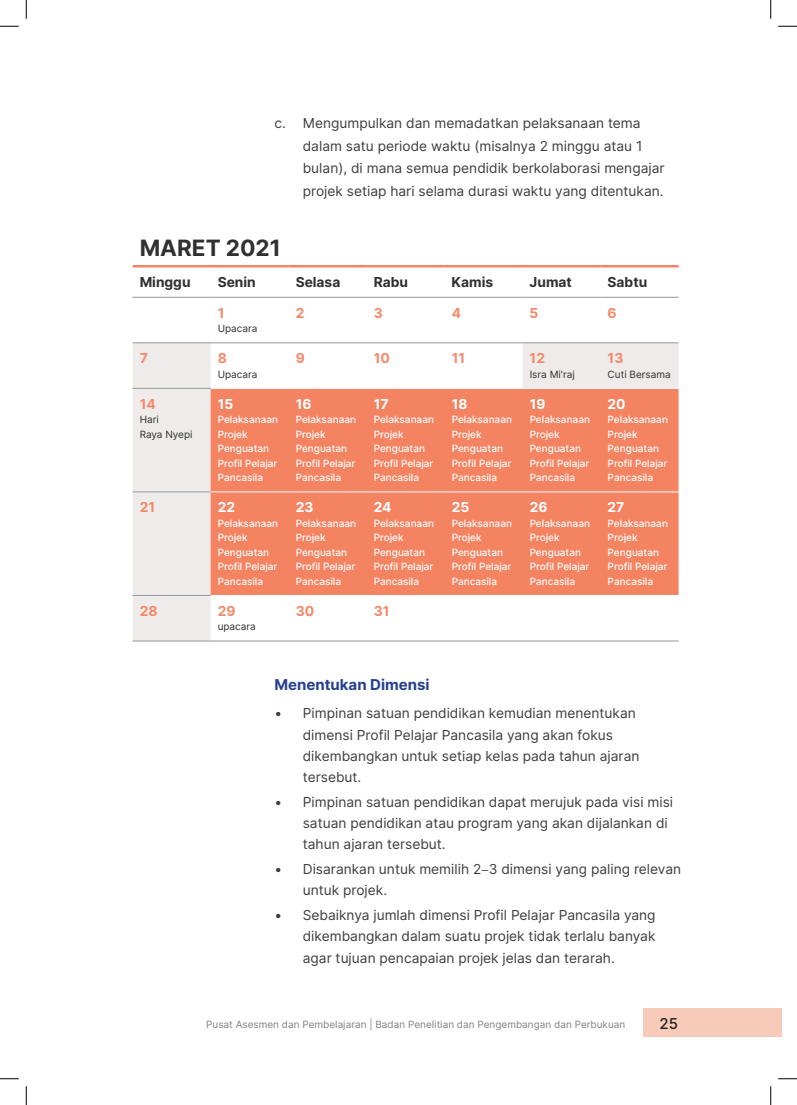
<style>
.page{position:relative;width:797px;height:1105px;background:#fff}
.page>*{position:absolute;margin:0;border:0;box-sizing:border-box;transform-origin:0 0}
.t1{font:700 22.5px "Inter";color:#312f30}
.t2{font:700 15px "Inter";color:#253f8e}
.t3{font:500 15px "Inter";color:#231f20}
.t4{font:13.75px/21.2px "Inter";color:#3e3e3f}
.t5{font:700 13.75px "Inter";color:#312f30}
.t6{font:700 13.75px "Inter";color:#f58968}
.t7{font:700 13.75px "Inter";color:#fff}
.t8{font:500 10px/14.5px "Inter";color:#fff}
.t9{font:10px "Inter";color:#808285}
.t10{font:10px/14.5px "Inter";color:#312f30}
.s1{font-size:10px;color:#312f30}
</style>
<div class="page">
<div style="left:643px;top:1008px;width:138px;height:29px;background:#f8caba"></div>
<svg style="left:133px;top:343px;width:545px;height:298px"></svg>
<div style="left:211px;top:389px;width:467px;height:206px;background:#f48362"></div>
<hr style="left:522px;top:297px;width:78px;height:1px;background:#939598">
<hr style="left:522px;top:342px;width:78px;height:1px;background:#939598">
<hr style="left:211px;top:388px;width:77px;height:1px;background:#fff">
<hr style="left:288px;top:388px;width:78px;height:1px;background:#fff">
<hr style="left:366px;top:388px;width:78px;height:1px;background:#fff">
<hr style="left:444px;top:388px;width:78px;height:1px;background:#fff">
<hr style="left:600px;top:388px;width:78px;height:1px;background:#fff">
<hr style="left:522px;top:388px;width:78px;height:1px;background:#fff">
<hr style="left:211px;top:492px;width:77px;height:1px;background:#fff">
<hr style="left:288px;top:492px;width:78px;height:1px;background:#fff">
<hr style="left:366px;top:492px;width:78px;height:1px;background:#fff">
<hr style="left:444px;top:492px;width:78px;height:1px;background:#fff">
<hr style="left:522px;top:492px;width:78px;height:1px;background:#fff">
<hr style="left:600px;top:492px;width:78px;height:1px;background:#fff">
<hr style="left:211px;top:595px;width:77px;height:1px;background:#fff">
<hr style="left:288px;top:595px;width:78px;height:1px;background:#fff">
<hr style="left:366px;top:595px;width:78px;height:1px;background:#fff">
<hr style="left:444px;top:595px;width:78px;height:1px;background:#fff">
<hr style="left:522px;top:595px;width:78px;height:1px;background:#fff">
<hr style="left:600px;top:595px;width:78px;height:1px;background:#fff">
<hr style="left:211px;top:342px;width:77px;height:1px;background:#939598">
<hr style="left:288px;top:342px;width:78px;height:1px;background:#939598">
<hr style="left:366px;top:342px;width:78px;height:1px;background:#939598">
<hr style="left:444px;top:342px;width:78px;height:1px;background:#939598">
<hr style="left:133px;top:388px;width:78px;height:1px;background:#939598">
<hr style="left:133px;top:492px;width:78px;height:1px;background:#939598">
<hr style="left:133px;top:595px;width:78px;height:1px;background:#939598">
<hr style="left:133px;top:297px;width:78px;height:1px;background:#939598">
<hr style="left:211px;top:297px;width:77px;height:1px;background:#939598">
<hr style="left:288px;top:297px;width:78px;height:1px;background:#939598">
<hr style="left:366px;top:297px;width:78px;height:1px;background:#939598">
<hr style="left:444px;top:297px;width:78px;height:1px;background:#939598">
<hr style="left:600px;top:297px;width:78px;height:1px;background:#939598">
<hr style="left:211px;top:641px;width:77px;height:1px;background:#939598">
<hr style="left:288px;top:641px;width:78px;height:1px;background:#939598">
<hr style="left:366px;top:641px;width:78px;height:1px;background:#939598">
<hr style="left:444px;top:641px;width:78px;height:1px;background:#939598">
<hr style="left:522px;top:641px;width:78px;height:1px;background:#939598">
<hr style="left:600px;top:641px;width:78px;height:1px;background:#939598">
<hr style="left:133px;top:342px;width:78px;height:1px;background:#939598">
<hr style="left:133px;top:641px;width:78px;height:1px;background:#939598">
<hr style="left:600px;top:342px;width:78px;height:1px;background:#939598">
<hr style="left:133px;top:265px;width:78px;height:2px;background:#f48362">
<hr style="left:211px;top:265px;width:77px;height:2px;background:#f48362">
<hr style="left:288px;top:265px;width:78px;height:2px;background:#f48362">
<hr style="left:366px;top:265px;width:78px;height:2px;background:#f48362">
<hr style="left:444px;top:265px;width:78px;height:2px;background:#f48362">
<hr style="left:522px;top:265px;width:78px;height:2px;background:#f48362">
<hr style="left:600px;top:265px;width:78px;height:2px;background:#f48362">
<svg style="left:0;top:25px;width:19px;height:2px"></svg>
<svg style="left:778px;top:25px;width:19px;height:2px"></svg>
<svg style="left:0;top:1078px;width:19px;height:1px"></svg>
<svg style="left:778px;top:1078px;width:19px;height:1px"></svg>
<svg style="left:25px;top:0;width:2px;height:19px"></svg>
<svg style="left:25px;top:1086px;width:2px;height:19px"></svg>
<svg style="left:770px;top:0;width:1px;height:19px"></svg>
<svg style="left:770px;top:1086px;width:1px;height:19px"></svg>
<p class="t4" style="left:303px;top:112px;width:363px;line-height:22.5px;text-indent:-28px">c. Mengumpulkan dan memadatkan pelaksanaan tema dalam satu periode waktu (misalnya 2 minggu atau 1 bulan), di mana semua pendidik berkolaborasi mengajar projek setiap hari selama durasi waktu yang ditentukan.</p>
<h1 class="t1" style="left:140px;top:231px;width:143px">MARET 2021</h1>
<p class="t5" style="left:140px;top:271px;width:52px">Minggu</p>
<p class="t5" style="left:218px;top:271px;width:40px">Senin</p>
<p class="t5" style="left:296px;top:271px;width:46px">Selasa</p>
<p class="t5" style="left:373px;top:271px;width:36px">Rabu</p>
<p class="t5" style="left:451px;top:271px;width:43px">Kamis</p>
<p class="t5" style="left:529px;top:271px;width:44px">Jumat</p>
<p class="t5" style="left:607px;top:271px;width:41px">Sabtu</p>
<p class="t6" style="left:218px;top:302px;width:8px">1</p>
<p class="t10" style="left:218px;top:321px;width:41px">Upacara</p>
<p class="t6" style="left:296px;top:302px;width:10px">2</p>
<p class="t6" style="left:373px;top:302px;width:11px">3</p>
<p class="t6" style="left:451px;top:302px;width:11px">4</p>
<p class="t6" style="left:529px;top:302px;width:10px">5</p>
<p class="t6" style="left:607px;top:302px;width:11px">6</p>
<p class="t6" style="left:140px;top:348px;width:10px">7</p>
<p class="t6" style="left:218px;top:348px;width:11px">8</p>
<p class="t10" style="left:218px;top:367px;width:41px">Upacara</p>
<p class="t6" style="left:296px;top:348px;width:11px">9</p>
<p class="t6" style="left:373px;top:348px;width:18px">10</p>
<p class="t6" style="left:451px;top:348px;width:15px">11</p>
<p class="t6" style="left:529px;top:348px;width:17px">12</p>
<p class="t10" style="left:529px;top:367px;width:47px">Isra Mi'raj</p>
<p class="t6" style="left:607px;top:348px;width:17px">13</p>
<p class="t10" style="left:607px;top:367px;width:65px">Cuti Bersama</p>
<p class="t6" style="left:140px;top:393px;width:18px">14</p>
<p class="t10" style="left:140px;top:412px;width:54px">Hari<br>Raya Nyepi</p>
<p class="t7" style="left:218px;top:393px;width:17px">15</p>
<p class="t8" style="left:218px;top:412px;width:62px">Pelaksanaan<br>Projek<br>Penguatan<br>Profil Pelajar<br>Pancasila</p>
<p class="t7" style="left:296px;top:393px;width:17px">16</p>
<p class="t8" style="left:296px;top:412px;width:62px">Pelaksanaan<br>Projek<br>Penguatan<br>Profil Pelajar<br>Pancasila</p>
<p class="t7" style="left:373px;top:393px;width:16px">17</p>
<p class="t8" style="left:373px;top:412px;width:62px">Pelaksanaan<br>Projek<br>Penguatan<br>Profil Pelajar<br>Pancasila</p>
<p class="t7" style="left:451px;top:393px;width:17px">18</p>
<p class="t8" style="left:451px;top:412px;width:62px">Pelaksanaan<br>Projek<br>Penguatan<br>Profil Pelajar<br>Pancasila</p>
<p class="t7" style="left:529px;top:393px;width:17px">19</p>
<p class="t8" style="left:529px;top:412px;width:62px">Pelaksanaan<br>Projek<br>Penguatan<br>Profil Pelajar<br>Pancasila</p>
<p class="t7" style="left:607px;top:393px;width:20px">20</p>
<p class="t8" style="left:607px;top:412px;width:62px">Pelaksanaan<br>Projek<br>Penguatan<br>Profil Pelajar<br>Pancasila</p>
<p class="t6" style="left:140px;top:497px;width:17px">21</p>
<p class="t7" style="left:218px;top:497px;width:19px">22</p>
<p class="t8" style="left:218px;top:516px;width:62px">Pelaksanaan<br>Projek<br>Penguatan<br>Profil Pelajar<br>Pancasila</p>
<p class="t7" style="left:296px;top:497px;width:19px">23</p>
<p class="t8" style="left:296px;top:516px;width:62px">Pelaksanaan<br>Projek<br>Penguatan<br>Profil Pelajar<br>Pancasila</p>
<p class="t7" style="left:373px;top:497px;width:19px">24</p>
<p class="t8" style="left:373px;top:516px;width:62px">Pelaksanaan<br>Projek<br>Penguatan<br>Profil Pelajar<br>Pancasila</p>
<p class="t7" style="left:451px;top:497px;width:19px">25</p>
<p class="t8" style="left:451px;top:516px;width:62px">Pelaksanaan<br>Projek<br>Penguatan<br>Profil Pelajar<br>Pancasila</p>
<p class="t7" style="left:529px;top:497px;width:19px">26</p>
<p class="t8" style="left:529px;top:516px;width:62px">Pelaksanaan<br>Projek<br>Penguatan<br>Profil Pelajar<br>Pancasila</p>
<p class="t7" style="left:607px;top:497px;width:18px">27</p>
<p class="t8" style="left:607px;top:516px;width:62px">Pelaksanaan<br>Projek<br>Penguatan<br>Profil Pelajar<br>Pancasila</p>
<p class="t6" style="left:140px;top:600px;width:19px">28</p>
<p class="t6" style="left:218px;top:600px;width:19px">29</p>
<p class="t10" style="left:218px;top:619px;width:40px">upacara</p>
<p class="t6" style="left:296px;top:600px;width:20px">30</p>
<p class="t6" style="left:373px;top:600px;width:17px">31</p>
<p class="t2" style="left:274px;top:673px;width:157px">Menentukan Dimensi</p>
<p class="t4" style="left:303px;top:702px;width:338px;text-indent:-28px">• Pimpinan satuan pendidikan kemudian menentukan dimensi Profil Pelajar Pancasila yang akan fokus dikembangkan untuk setiap kelas pada tahun ajaran tersebut.</p>
<p class="t4" style="left:303px;top:791px;width:372px;text-indent:-28px">• Pimpinan satuan pendidikan dapat merujuk pada visi misi satuan pendidikan atau program yang akan dijalankan di tahun ajaran tersebut.</p>
<p class="t4" style="left:303px;top:858px;width:380px;text-indent:-28px">• Disarankan untuk memilih 2<span class="s1">‒</span>3 dimensi yang paling relevan untuk projek.</p>
<p class="t4" style="left:303px;top:904px;width:354px;text-align:justify;text-indent:-28px">• Sebaiknya jumlah dimensi Profil Pelajar Pancasila yang dikembangkan dalam suatu projek tidak terlalu banyak agar tujuan pencapaian projek jelas dan terarah.</p>
<p class="t9" style="left:206px;top:1017px;width:420px">Pusat Asesmen dan Pembelajaran | Badan Penelitian dan Pengembangan dan Perbukuan</p>
<p class="t3" style="left:659px;top:1012px;width:20px">25</p>
</div>
